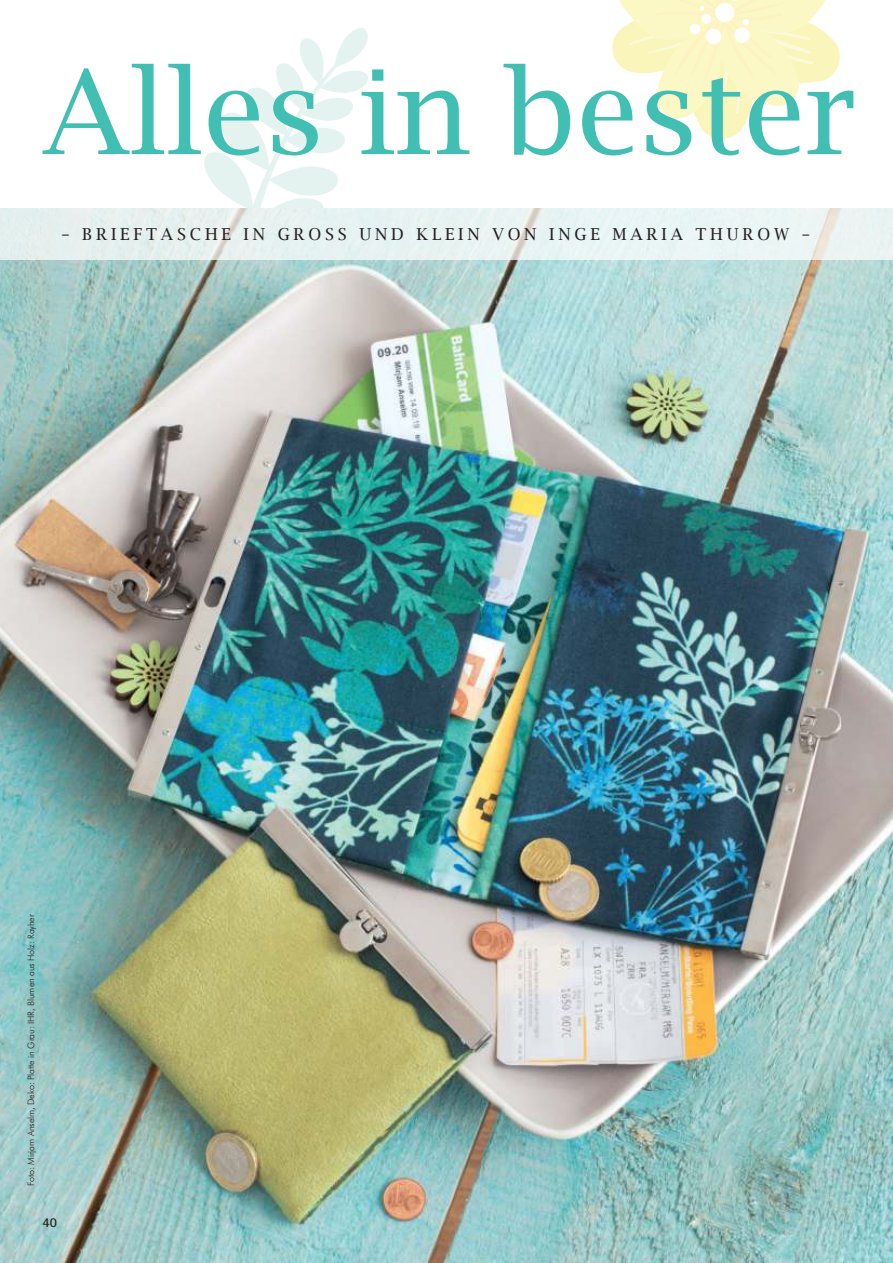
<style>
.page{position:relative;width:893px;height:1263px;background:#fff}
.page>*{position:absolute;margin:0;border:0;box-sizing:border-box;transform-origin:0 0}
.t1{font:117px "Lucida Bright";color:#40bfb2}
.t2{font:16.5px "Lucida Bright";letter-spacing:.23em;color:#231f20}
.t3{font:700 13.5px "Rotis Sans Serif";color:#231f20}
.t4{font:300 9px "Futura BT";letter-spacing:-.01em;color:#231f20}
</style>
<div class="page">
<svg style="left:204px;top:28px;width:164px;height:180px"></svg>
<svg style="left:612px;top:0;width:228px;height:139px"></svg>
<img style="left:0;top:260px;width:893px;height:1003px">
<div style="left:0;top:208px;width:893px;height:52px;background:#e8f2f2"></div>
<h1 class="t1" style="left:43px;top:62px;width:816px">ALLES IN BESTER</h1>
<h2 class="t2" style="left:61px;top:227px;width:750px">– BRIEFTASCHE IN GROSS UND KLEIN VON INGE MARIA THUROW –</h2>
<p class="t4" style="left:27px;top:1186px;width:274px;rotate:-90deg">Foto: Mirjam Anselm, Deko: Platte in Grau: IHR, Blumen aus Holz: Rayher</p>
<h3 class="t3" style="left:43px;top:1217px;width:16px">40</h3>
</div>
